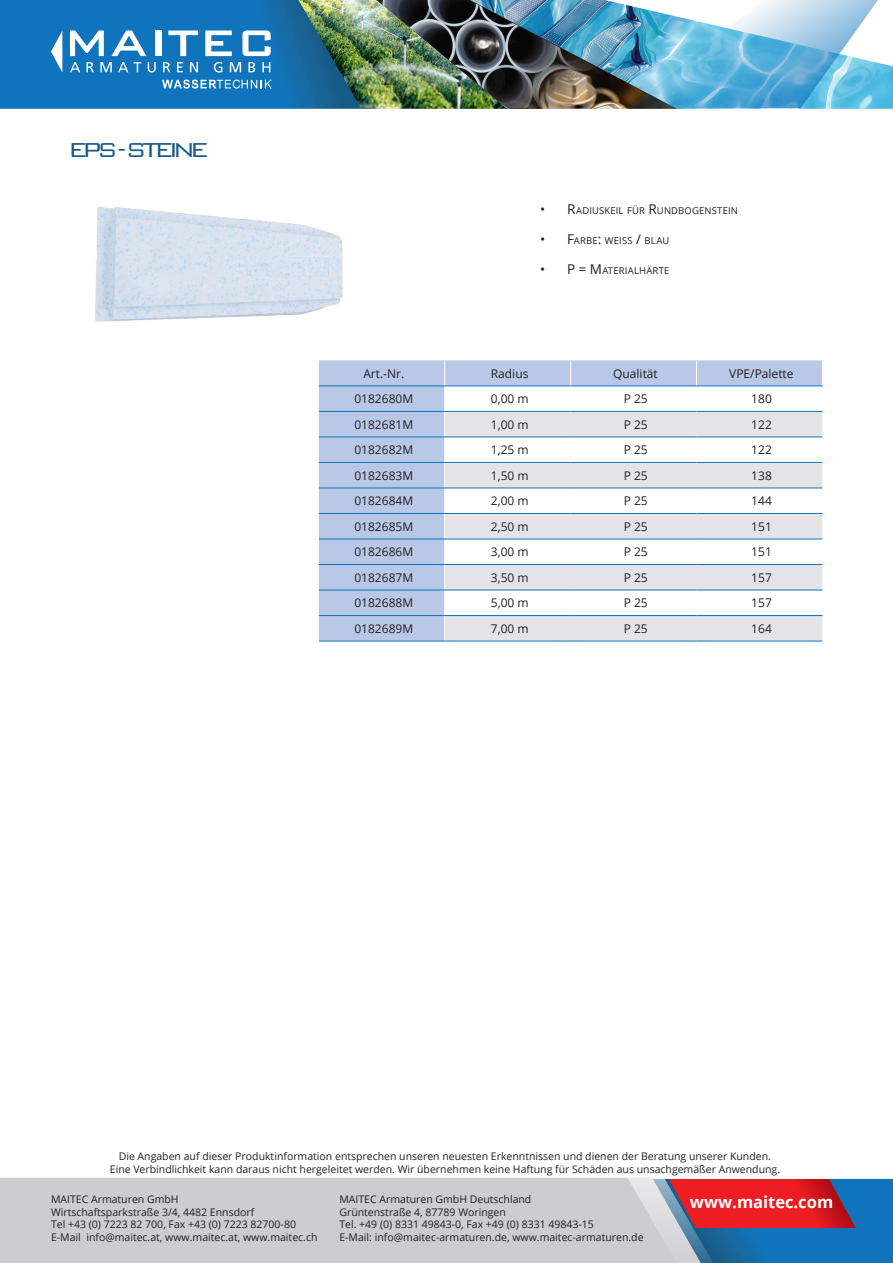
<style>
.page{position:relative;width:893px;height:1263px;background:#fff}
.page>*{position:absolute;margin:0;border:0;box-sizing:border-box;transform-origin:0 0}
.Maitec_Header_Big{font:300 27px "Bank Gothic BT";letter-spacing:-.18em;color:#165a86}
.t1{font:700 16.5px "Open Sans";color:#fff}
.Maitec_Table_Font{font:12px "Open Sans";color:#231f20}
.t2{font:10.5px "Open Sans";color:#231f20}
.t3{font:9.45px "Open Sans";letter-spacing:.02em;color:#231f20}
.s1{font-size:13.5px}
</style>
<div class="page">
<div style="left:319px;top:360px;width:503px;height:281px;background:#b9c8e6"></div>
<svg style="left:445px;top:386px;width:377px;height:25px"></svg>
<svg style="left:445px;top:412px;width:377px;height:229px;fill:#e4e4e7"></svg>
<svg style="left:570px;top:360px;width:1px;height:25px"></svg>
<svg style="left:696px;top:360px;width:1px;height:25px"></svg>
<svg style="left:444px;top:360px;width:1px;height:281px"></svg>
<hr style="left:319px;top:385px;width:126px;height:1px;background:#1074bc">
<hr style="left:445px;top:385px;width:126px;height:1px;background:#1074bc">
<hr style="left:571px;top:385px;width:125px;height:1px;background:#1074bc">
<hr style="left:696px;top:385px;width:127px;height:1px;background:#1074bc">
<hr style="left:319px;top:411px;width:126px;height:1px;background:#1074bc">
<hr style="left:445px;top:411px;width:126px;height:1px;background:#1074bc">
<hr style="left:571px;top:411px;width:125px;height:1px;background:#1074bc">
<hr style="left:696px;top:411px;width:126px;height:1px;background:#1074bc">
<hr style="left:319px;top:437px;width:126px;height:1px;background:#1074bc">
<hr style="left:445px;top:437px;width:126px;height:1px;background:#1074bc">
<hr style="left:571px;top:437px;width:125px;height:1px;background:#1074bc">
<hr style="left:696px;top:437px;width:126px;height:1px;background:#1074bc">
<hr style="left:319px;top:462px;width:126px;height:1px;background:#1074bc">
<hr style="left:445px;top:462px;width:126px;height:1px;background:#1074bc">
<hr style="left:571px;top:462px;width:125px;height:1px;background:#1074bc">
<hr style="left:696px;top:462px;width:126px;height:1px;background:#1074bc">
<hr style="left:319px;top:488px;width:126px;height:1px;background:#1074bc">
<hr style="left:445px;top:488px;width:126px;height:1px;background:#1074bc">
<hr style="left:571px;top:488px;width:125px;height:1px;background:#1074bc">
<hr style="left:696px;top:488px;width:126px;height:1px;background:#1074bc">
<hr style="left:319px;top:513px;width:126px;height:1px;background:#1074bc">
<hr style="left:445px;top:513px;width:126px;height:1px;background:#1074bc">
<hr style="left:571px;top:513px;width:125px;height:1px;background:#1074bc">
<hr style="left:696px;top:513px;width:126px;height:1px;background:#1074bc">
<hr style="left:319px;top:539px;width:126px;height:1px;background:#1074bc">
<hr style="left:445px;top:539px;width:126px;height:1px;background:#1074bc">
<hr style="left:571px;top:539px;width:125px;height:1px;background:#1074bc">
<hr style="left:696px;top:539px;width:126px;height:1px;background:#1074bc">
<hr style="left:319px;top:564px;width:126px;height:1px;background:#1074bc">
<hr style="left:445px;top:564px;width:126px;height:1px;background:#1074bc">
<hr style="left:571px;top:564px;width:125px;height:1px;background:#1074bc">
<hr style="left:696px;top:564px;width:126px;height:1px;background:#1074bc">
<hr style="left:319px;top:590px;width:126px;height:1px;background:#1074bc">
<hr style="left:445px;top:590px;width:126px;height:1px;background:#1074bc">
<hr style="left:571px;top:590px;width:125px;height:1px;background:#1074bc">
<hr style="left:696px;top:590px;width:126px;height:1px;background:#1074bc">
<hr style="left:319px;top:615px;width:126px;height:1px;background:#1074bc">
<hr style="left:445px;top:615px;width:126px;height:1px;background:#1074bc">
<hr style="left:571px;top:615px;width:125px;height:1px;background:#1074bc">
<hr style="left:696px;top:615px;width:126px;height:1px;background:#1074bc">
<hr style="left:319px;top:641px;width:126px;height:1px;background:#1074bc">
<hr style="left:445px;top:641px;width:126px;height:1px;background:#1074bc">
<hr style="left:571px;top:641px;width:125px;height:1px;background:#1074bc">
<hr style="left:696px;top:641px;width:126px;height:1px;background:#1074bc">
<img style="left:95px;top:207px;width:248px;height:115px">
<img style="left:0;top:0;width:887px;height:109px">
<div style="left:0;top:1178px;width:605px;height:85px;background:#ccccd1"></div>
<svg style="left:605px;top:1178px;width:288px;height:85px;background:#8c708e"></svg>
<p class="Maitec_Header_Big" style="left:68px;top:136px;width:142px">EPS -STEINE</p>
<p class="t3" style="left:540px;top:205px;width:199px"><span class="s1">• R</span>ADIUSKEIL FÜR <span class="s1">R</span>UNDBOGENSTEIN</p>
<p class="t3" style="left:540px;top:235px;width:131px"><span class="s1">• F</span>ARBE<span class="s1">:</span> WEISS <span class="s1">/</span> BLAU</p>
<p class="t3" style="left:540px;top:265px;width:131px"><span class="s1">• P = M</span> ATERIALHÄRTE</p>
<p class="Maitec_Table_Font" style="left:363px;top:365px;width:42px">Art.-Nr.</p>
<p class="Maitec_Table_Font" style="left:491px;top:365px;width:39px">Radius</p>
<p class="Maitec_Table_Font" style="left:613px;top:365px;width:46px">Qualität</p>
<p class="Maitec_Table_Font" style="left:729px;top:365px;width:66px">VPE/Palette</p>
<p class="Maitec_Table_Font" style="left:354px;top:390px;width:60px">0182680M</p>
<p class="Maitec_Table_Font" style="left:491px;top:391px;width:39px">0,00 m</p>
<p class="Maitec_Table_Font" style="left:624px;top:391px;width:26px">P 25</p>
<p class="Maitec_Table_Font" style="left:751px;top:391px;width:22px">180</p>
<p class="Maitec_Table_Font" style="left:354px;top:416px;width:60px">0182681M</p>
<p class="Maitec_Table_Font" style="left:491px;top:416px;width:39px">1,00 m</p>
<p class="Maitec_Table_Font" style="left:624px;top:416px;width:26px">P 25</p>
<p class="Maitec_Table_Font" style="left:751px;top:416px;width:22px">122</p>
<p class="Maitec_Table_Font" style="left:354px;top:442px;width:60px">0182682M</p>
<p class="Maitec_Table_Font" style="left:491px;top:442px;width:39px">1,25 m</p>
<p class="Maitec_Table_Font" style="left:624px;top:442px;width:26px">P 25</p>
<p class="Maitec_Table_Font" style="left:751px;top:442px;width:22px">122</p>
<p class="Maitec_Table_Font" style="left:354px;top:467px;width:60px">0182683M</p>
<p class="Maitec_Table_Font" style="left:491px;top:467px;width:39px">1,50 m</p>
<p class="Maitec_Table_Font" style="left:624px;top:467px;width:26px">P 25</p>
<p class="Maitec_Table_Font" style="left:751px;top:467px;width:22px">138</p>
<p class="Maitec_Table_Font" style="left:354px;top:493px;width:60px">0182684M</p>
<p class="Maitec_Table_Font" style="left:491px;top:493px;width:39px">2,00 m</p>
<p class="Maitec_Table_Font" style="left:624px;top:493px;width:26px">P 25</p>
<p class="Maitec_Table_Font" style="left:751px;top:493px;width:22px">144</p>
<p class="Maitec_Table_Font" style="left:354px;top:518px;width:60px">0182685M</p>
<p class="Maitec_Table_Font" style="left:491px;top:518px;width:39px">2,50 m</p>
<p class="Maitec_Table_Font" style="left:624px;top:518px;width:26px">P 25</p>
<p class="Maitec_Table_Font" style="left:751px;top:518px;width:22px">151</p>
<p class="Maitec_Table_Font" style="left:354px;top:544px;width:60px">0182686M</p>
<p class="Maitec_Table_Font" style="left:491px;top:544px;width:39px">3,00 m</p>
<p class="Maitec_Table_Font" style="left:624px;top:544px;width:26px">P 25</p>
<p class="Maitec_Table_Font" style="left:751px;top:544px;width:22px">151</p>
<p class="Maitec_Table_Font" style="left:354px;top:569px;width:60px">0182687M</p>
<p class="Maitec_Table_Font" style="left:491px;top:569px;width:39px">3,50 m</p>
<p class="Maitec_Table_Font" style="left:624px;top:569px;width:26px">P 25</p>
<p class="Maitec_Table_Font" style="left:751px;top:569px;width:22px">157</p>
<p class="Maitec_Table_Font" style="left:354px;top:595px;width:60px">0182688M</p>
<p class="Maitec_Table_Font" style="left:491px;top:595px;width:39px">5,00 m</p>
<p class="Maitec_Table_Font" style="left:624px;top:595px;width:26px">P 25</p>
<p class="Maitec_Table_Font" style="left:751px;top:595px;width:22px">157</p>
<p class="Maitec_Table_Font" style="left:354px;top:620px;width:60px">0182689M</p>
<p class="Maitec_Table_Font" style="left:491px;top:620px;width:39px">7,00 m</p>
<p class="Maitec_Table_Font" style="left:624px;top:620px;width:26px">P 25</p>
<p class="Maitec_Table_Font" style="left:751px;top:620px;width:22px">164</p>
<p class="t2" style="left:119px;top:1148px;width:654px">Die Angaben auf dieser Produktinformation entsprechen unseren neuesten Erkenntnissen und dienen der Beratung unserer Kunden.</p>
<p class="t2" style="left:51px;top:1192px;width:129px">MAITEC Armaturen GmbH</p>
<p class="t2" style="left:51px;top:1204px;width:205px">Wirtschaftsparkstraße 3/4, 4482 Ennsdorf</p>
<p class="t2" style="left:51px;top:1217px;width:246px">Tel +43 (0) 7223 82 700, Fax +43 (0) 7223 82700-80</p>
<p class="t2" style="left:51px;top:1230px;width:268px">E-Mail info@maitec.at, www.maitec.at, www.maitec.ch</p>
<p class="t2" style="left:110px;top:1162px;width:672px">Eine Verbindlichkeit kann daraus nicht hergeleitet werden. Wir übernehmen keine Haftung für Schäden aus unsachgemäßer Anwendung.</p>
<p class="t2" style="left:339px;top:1192px;width:193px">MAITEC Armaturen GmbH Deutschland</p>
<p class="t2" style="left:339px;top:1204px;width:168px">Grüntenstraße 4, 87789 Woringen</p>
<p class="t2" style="left:339px;top:1217px;width:256px">Tel. +49 (0) 8331 49843-0, Fax +49 (0) 8331 49843-15</p>
<p class="t2" style="left:339px;top:1230px;width:306px">E-Mail: info@maitec-armaturen.de, www.maitec-armaturen.de</p>
<p class="t1" style="left:690px;top:1191px;width:145px">www.maitec.com</p>
</div>
